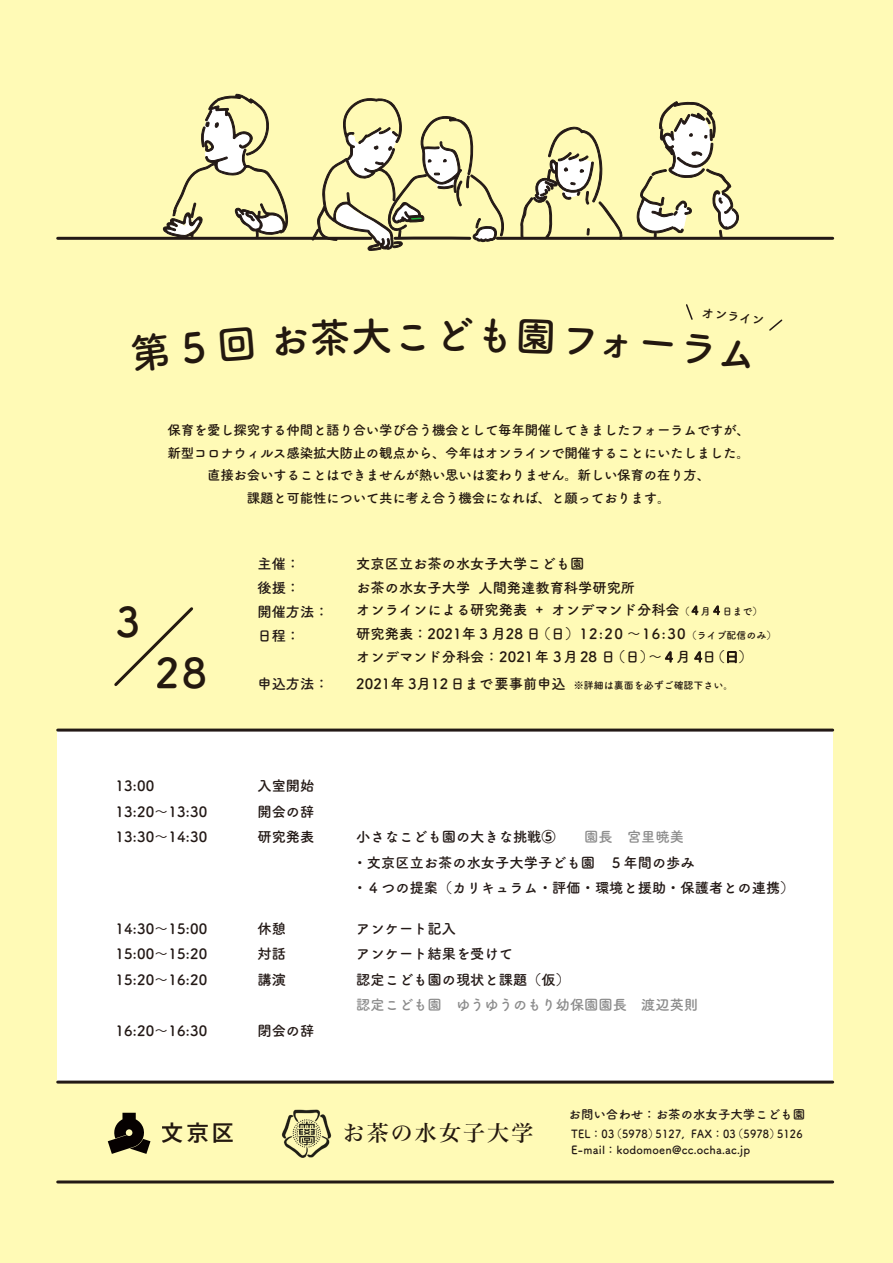
<style>
.page{position:relative;width:893px;height:1263px;background:#fffab6}
.page>*{position:absolute;margin:0;border:0;box-sizing:border-box;transform-origin:0 0}
.t1{font:700 40.95px "Tsuku A Rd Gothic";color:#231916}
.t2{font:21.9px "Hira Min Std W5";letter-spacing:.1em;color:#231916}
.t3{font:500 21.9px "Axis Std";color:#231916}
.t4{font:700 14.25px/25.5px "Tsuku A Rd Gothic";color:#231916}
.t5{font:700 14.25px "Tsuku A Rd Gothic";color:#8c8c8c}
.t6{font:700 13.5px/22.5px "Tsuku A Rd Gothic";letter-spacing:-.02em;color:#231916;text-align:center}
.t7{font:700 12.75px "Tsuku A Rd Gothic";color:#231916}
.t8{font:700 12.45px "Tsuku A Rd Gothic";color:#231916}
.t9{font:700 11.25px/16.5px "Tsuku A Rd Gothic";letter-spacing:.02em;color:#231916;scale:.93 1}
.s1{font-size:10.05px}
.s2{font-family:"Honoka Maru Gothic";font-weight:400;font-size:12px}
.s3{font-family:"Honoka Maru Gothic";font-weight:400}
.s4{font-family:"Honoka Maru Gothic";font-weight:400;font-size:13.5px}
.s5{color:#8c8c8c}
</style>
<div class="page">
<div style="left:58px;top:730px;width:775px;height:352px;background:#fff"></div>
<svg style="left:114px;top:607px;width:79px;height:79px"></svg>
<hr style="left:497px;top:237px;width:336px;height:3px;background:#231916">
<hr style="left:58px;top:237px;width:313px;height:3px;background:#231916">
<svg style="left:161px;top:94px;width:127px;height:143px"></svg>
<svg style="left:520px;top:126px;width:104px;height:114px"></svg>
<hr style="left:58px;top:1080px;width:775px;height:3px;background:#231916">
<hr style="left:58px;top:728px;width:775px;height:3px;background:#231916">
<svg style="left:686px;top:304px;width:7px;height:16px"></svg>
<svg style="left:769px;top:319px;width:14px;height:12px"></svg>
<hr style="left:58px;top:1180px;width:775px;height:3px;background:#231916">
<svg style="left:108px;top:1113px;width:42px;height:41px"></svg>
<img style="left:282px;top:1109px;width:50px;height:49px">
<svg style="left:636px;top:101px;width:108px;height:136px"></svg>
<svg style="left:311px;top:98px;width:193px;height:153px"></svg>
<h1 class="t1" style="left:433px;top:303px;width:43px">ど</h1>
<p class="t7" style="left:704px;top:302px;width:64px;rotate:8deg">オンライン</p>
<p class="t6" style="left:167px;top:418px;width:584px">保育を愛し探究する仲間と語り合い学び合う機会として毎年開催してきましたフォーラムですが、新型コロナウィルス感染拡大防止の観点から、今年はオンラインで開催することにいたしました。直接お会いすることはできませんが熱い思いは変わりません。新しい保育の在り方、<br>課題と可能性について共に考え合う機会になれば、と願っております。</p>
<h1 class="t1" style="left:115px;top:590px;width:26px">3</h1>
<h1 class="t1" style="left:156px;top:641px;width:52px">28</h1>
<p class="t4" style="left:257px;top:551px;width:73px;line-height:24px">主催：<br>後援：<br>開催方法：日程：</p>
<p class="t4" style="left:257px;top:670px;width:73px">申込方法：</p>
<p class="t4" style="left:356px;top:551px;width:280px;line-height:24px">文京区立お茶の水女子大学こども園<br>お茶の水女子大学 人間発達教育科学研究所</p>
<p class="t4" style="left:356px;top:596px;width:422px;line-height:24.5px">オンラインによる研究発表 + オンデマンド分科会<span class="s1">（</span> <span class="s2">4</span> <span class="s1">月</span> <span class="s2">4</span> <span class="s1">日まで）</span>研究発表：2021年 3 月28 日（日） 12:20 ～16:30<span class="s1">（ライブ配信のみ）</span></p>
<p class="t4" style="left:356px;top:642px;width:398px;line-height:27.2px">オンデマンド分科会： 2021 年 3 月 28 日（日）～ <span class="s3">4</span> 月 <span class="s3">4</span>日（<span class="s4">日</span>）<br>2021年 3月12日まで要事前申込 <span class="s1">※詳細は裏面を必ずご確認下さい。</span></p>
<p class="t4" style="left:115px;top:772px;width:116px">13:00<br>13:20～13:30<br>13:30～14:30 　</p>
<p class="t4" style="left:257px;top:772px;width:58px;text-align:justify">入室開始開会の辞研究発表</p>
<p class="t4" style="left:115px;top:915px;width:93px;text-align:justify">14:30～15:00<br>15:00～15:20<br>15:20～16:20</p>
<p class="t4" style="left:115px;top:1017px;width:93px">16:20～16:30</p>
<p class="t4" style="left:257px;top:915px;width:30px;text-align:justify">休憩対話講演</p>
<p class="t4" style="left:257px;top:1017px;width:58px">閉会の辞</p>
<p class="t4" style="left:353px;top:823px;width:443px">小さなこども園の大きな挑戦⑤　　<span class="s5">園長　宮里暁美<br></span>・文京区立お茶の水女子大学子ども園　５年間の歩み<br>・４つの提案（カリキュラム・評価・環境と援助・保護者との連携）</p>
<p class="t4" style="left:356px;top:915px;width:215px">アンケート記入<br>アンケート結果を受けて<br>認定こども園の現状と課題（仮）</p>
<p class="t5" style="left:356px;top:994px;width:343px">認定こども園　ゆうゆうのもり幼保園園長　渡辺英則</p>
<h2 class="t3" style="left:162px;top:1116px;width:73px">文京区</h2>
<h2 class="t2" style="left:343px;top:1117px;width:192px">お茶の水女子大学</h2>
<p class="t8" style="left:569px;top:1105px;width:238px">お問い合わせ：お茶の水女子大学こども園</p>
<p class="t9" style="left:571px;top:1125px;width:251px">TEL：03（5978）5127, FAX：03（5978）5126<br>E-mail：kodomoen@cc.ocha.ac.jp</p>
</div>
